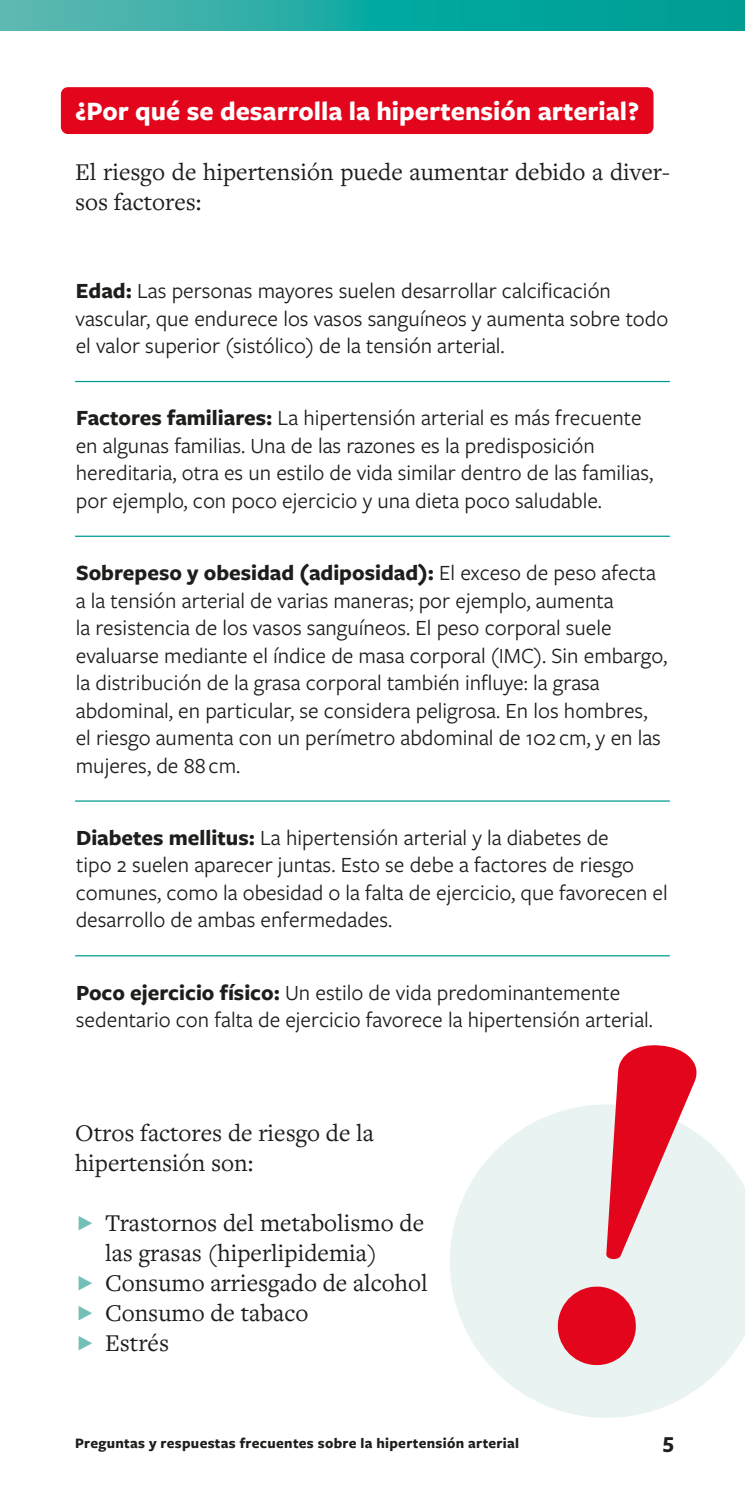
<style>
.page{position:relative;width:745px;height:1489px;background:#fff}
.page>*{position:absolute;margin:0;border:0;box-sizing:border-box;transform-origin:0 0}
.t1{font:700 27.5px "Freight Sans Pro";color:#fff}
.t2{font:25px/30px "Freight Text Pro";color:#1d1d1b}
.t3{font:22.5px/27.5px "Freight Sans Pro";color:#1d1d1b}
.t4{font:700 22.5px "Freight Sans Pro";color:#1d1d1b}
.t5{font:700 15px "Freight Sans Pro";letter-spacing:.02em;color:#1d1d1b}
.s1{font-weight:700}
</style>
<div class="page">
<svg style="left:0;top:0;width:744px;height:30px;background:#1daaa2"></svg>
<svg style="left:450px;top:1113px;width:294px;height:304px;fill:#e8f3f2"></svg>
<div style="left:61px;top:87px;width:592px;height:47px;background:#e3051b;border-radius:7px"></div>
<hr style="left:75px;top:381px;width:594px;height:1px;background:#009c92">
<hr style="left:75px;top:535px;width:594px;height:2px;background:#009c92">
<hr style="left:75px;top:800px;width:594px;height:1px;background:#009c92">
<hr style="left:75px;top:955px;width:594px;height:1px;background:#009c92">
<svg style="left:556px;top:1045px;width:146px;height:321px;background:#e8a7ad"></svg>
<p class="t1" style="left:75px;top:92px;width:565px">¿Por qué se desarrolla la hipertensión arterial?</p>
<p class="t2" style="left:75px;top:156px;width:596px">El riesgo de hipertensión puede aumentar debido a diver&shy;sos factores:</p>
<p class="t3" style="left:75px;top:276px;width:594px"><span class="s1">Edad:</span> Las personas mayores suelen desarrollar calcificación vascular, que endurece los vasos sanguíneos y aumenta sobre todo el valor superior (sistólico) de la tensión arterial.</p>
<p class="t3" style="left:76px;top:403px;width:579px"><span class="s1">Factores familiares:</span> La hipertensión arterial es más frecuente en algunas familias. Una de las razones es la predisposición hereditaria, otra es un estilo de vida similar dentro de las familias, por ejemplo, con poco ejercicio y una dieta poco saludable.</p>
<p class="t3" style="left:76px;top:558px;width:592px"><span class="s1">Sobrepeso y obesidad (adiposidad):</span> El exceso de peso afecta a la tensión arterial de varias maneras; por ejemplo, aumenta<br>la resistencia de los vasos sanguíneos. El peso corporal suele evaluarse mediante el índice de masa corporal (IMC). Sin embargo, la distribución de la grasa corporal también influye: la grasa abdominal, en particular, se considera peligrosa. En los hombres, el riesgo aumenta con un perímetro abdominal de 102 cm, y en las mujeres, de 88 cm.</p>
<p class="t3" style="left:76px;top:822px;width:593px"><span class="s1">Diabetes mellitus:</span> La hipertensión arterial y la diabetes de<br>tipo 2 suelen aparecer juntas. Esto se debe a factores de riesgo comunes, como la obesidad o la falta de ejercicio, que favorecen el desarrollo de ambas enfermedades.</p>
<p class="t3" style="left:76px;top:977px;width:578px"><span class="s1">Poco ejercicio físico:</span> Un estilo de vida predominantemente sedentario con falta de ejercicio favorece la hipertensión arterial.</p>
<p class="t2" style="left:75px;top:1116px;width:300px">Otros factores de riesgo de la hipertensión son:</p>
<p class="t2" style="left:105px;top:1206px;width:324px">Trastornos del metabolismo de las grasas (hiperlipidemia)<br>Consumo arriesgado de alcohol<br>Consumo de tabaco<br>Estrés</p>
<p class="t5" style="left:75px;top:1432px;width:445px">Preguntas y respuestas frecuentes sobre la hipertensión arterial</p>
<p class="t4" style="left:662px;top:1424px;width:13px">5</p>
</div>
